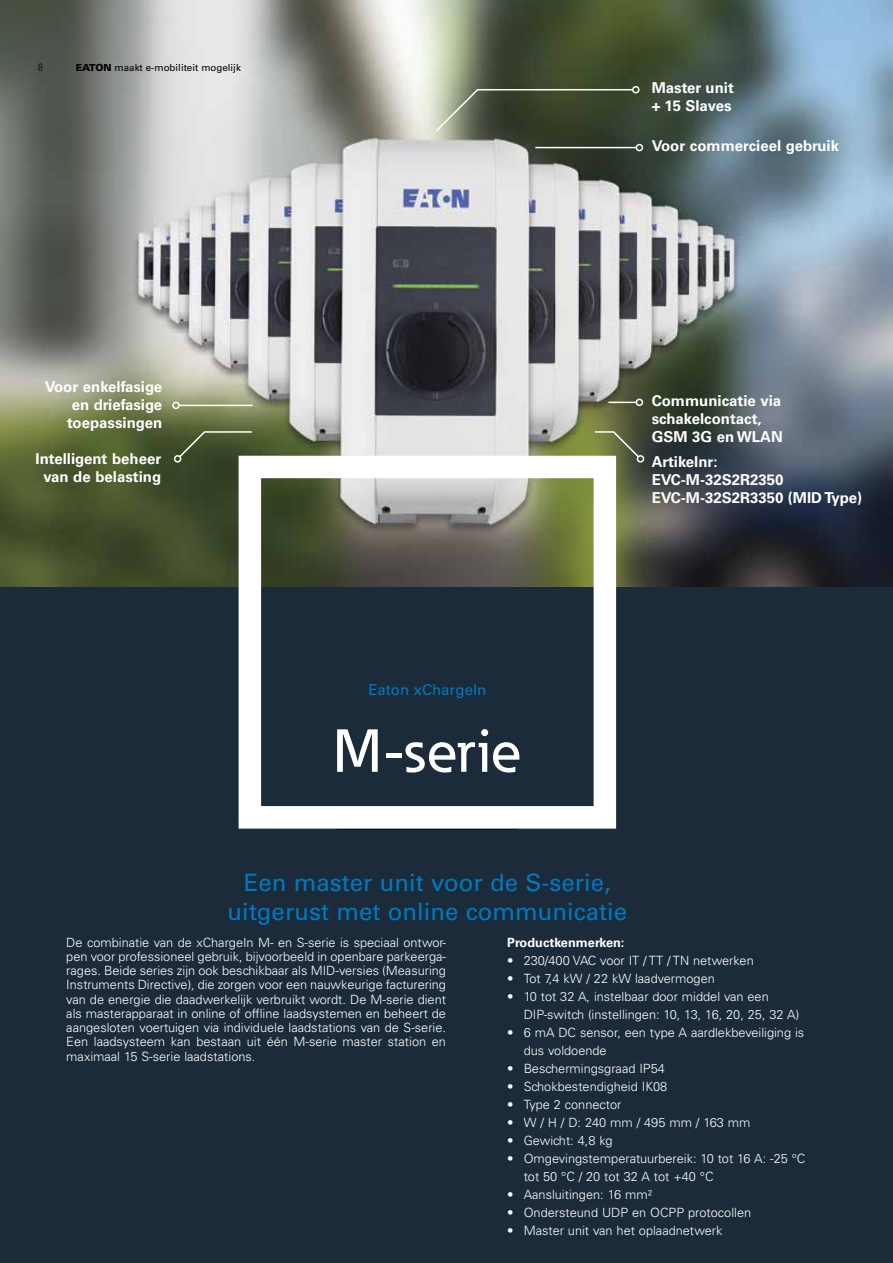
<style>
.page{position:relative;width:893px;height:1263px;background:#fff}
.page>*{position:absolute;margin:0;border:0;box-sizing:border-box;transform-origin:0 0}
.t1{font:500 60px "Eaton";letter-spacing:.015em;color:#fff}
.t2{font:24px/28.8px "Univers";color:#0079c1;text-align:center}
.t3{font:700 15px/18px "Univers LT Std";color:#fff}
.t4{font:15px "Univers";color:#0079c1}
.t5{font:300 12.75px/14.2px "Univers LT Std";color:#fff}
.t6{font:700 12.75px "Univers LT Std";color:#fff}
.t7{font:300 condensed 10.5px "Univers";color:#000}
.t8{font:9.75px "Univers";color:#000}
.s1{font-weight:900}
</style>
<div class="page">
<div style="left:0;top:587px;width:893px;height:676px;background:#1c2b39"></div>
<img style="left:0;top:0;width:893px;height:587px">
<hr style="left:336px;top:829px;width:182px;height:1px;background:#000">
<div style="left:239px;top:456px;width:377px;height:373px;border:22px solid #fff"></div>
<hr style="left:179px;top:405px;width:74px;height:1px;background:#fff">
<div style="left:172px;top:402px;width:8px;height:7px;border:2px solid #fff;border-radius:50%"></div>
<svg style="left:608px;top:402px;width:28px;height:1px"></svg>
<div style="left:636px;top:399px;width:7px;height:7px;border:2px solid #fff;border-radius:50%"></div>
<hr style="left:535px;top:147px;width:101px;height:1px;background:#fff">
<div style="left:636px;top:144px;width:7px;height:7px;border:2px solid #fff;border-radius:50%"></div>
<svg style="left:593px;top:430px;width:47px;height:29px"></svg>
<div style="left:637px;top:455px;width:7px;height:8px;border:2px solid #fff;border-radius:50%"></div>
<svg style="left:178px;top:430px;width:75px;height:29px;background:#4f5e3b"></svg>
<div style="left:174px;top:455px;width:7px;height:8px;border:2px solid #fff;border-radius:50%"></div>
<svg style="left:434px;top:88px;width:200px;height:46px;background:#515b45"></svg>
<div style="left:632px;top:86px;width:7px;height:7px;border:2px solid #fff;border-radius:50%"></div>
<p class="t7" style="left:38px;top:61px;width:6px">8</p>
<p class="t8" style="left:76px;top:62px;width:167px"><span class="s1">EATON</span> maakt e-mobiliteit mogelijk</p>
<p class="t3" style="left:652px;top:79px;width:84px">Master unit + 15 Slaves</p>
<p class="t3" style="left:652px;top:137px;width:189px">Voor commercieel gebruik</p>
<p class="t3" style="left:45px;top:378px;width:119px;text-align:right">Voor enkelfasige en driefasige toepassingen</p>
<p class="t3" style="left:36px;top:450px;width:127px;text-align:center">Intelligent beheer van de belasting</p>
<p class="t3" style="left:652px;top:392px;width:133px">Communicatie via schakelcontact,<br>GSM 3G en WLAN</p>
<p class="t3" style="left:652px;top:452px;width:212px">Artikelnr:<br>EVC-M-32S2R2350<br>EVC-M-32S2R3350 (MID Type)</p>
<p class="t4" style="left:368px;top:680px;width:119px">Eaton xChargeIn</p>
<h1 class="t1" style="left:333px;top:714px;width:190px">M-serie</h1>
<h2 class="t2" style="left:228px;top:868px;width:401px">Een master unit voor de S-serie, uitgerust met online communicatie</h2>
<p class="t5" style="left:66px;top:935px;width:381px;text-align:justify">De combinatie van de xChargeIn M- en S-serie is speciaal ontwor&shy;pen voor professioneel gebruik, bijvoorbeeld in openbare parkeerga&shy;rages. Beide series zijn ook beschikbaar als MID-versies (Measuring Instruments Directive), die zorgen voor een nauwkeurige facturering van de energie die daadwerkelijk verbruikt wordt. De M-serie dient als masterapparaat in online of offline laadsystemen en beheert de aangesloten voertuigen via individuele laadstations van de S-serie.<br>Een laadsysteem kan bestaan uit één M-serie master station en maximaal 15 S-serie laadstations.</p>
<p class="t6" style="left:507px;top:935px;width:119px">Productkenmerken:</p>
<p class="t5" style="left:507px;top:953px;width:248px">• 230/400 VAC voor IT / TT / TN netwerken</p>
<p class="t5" style="left:507px;top:971px;width:209px">• Tot 7,4 kW / 22 kW laadvermogen</p>
<p class="t5" style="left:524px;top:987px;width:277px;line-height:18px;text-indent:-16px">• 10 tot 32 A, instelbaar door middel van een<br>DIP-switch (instellingen: 10, 13, 16, 20, 25, 32 A)</p>
<p class="t5" style="left:524px;top:1023px;width:282px;line-height:18px;text-indent:-16px">• 6 mA DC sensor, een type A aardlekbeveiliging is dus voldoende</p>
<p class="t5" style="left:507px;top:1061px;width:159px">• Beschermingsgraad IP54</p>
<p class="t5" style="left:507px;top:1079px;width:162px">• Schokbestendigheid IK08</p>
<p class="t5" style="left:507px;top:1097px;width:116px">• Type 2 connector</p>
<p class="t5" style="left:507px;top:1115px;width:245px">• W / H / D: 240 mm / 495 mm / 163 mm</p>
<p class="t5" style="left:507px;top:1133px;width:107px">• Gewicht: 4,8 kg</p>
<p class="t5" style="left:524px;top:1149px;width:283px;line-height:18px;text-indent:-16px">• Omgevingstemperatuurbereik: 10 tot 16 A: -25 °C tot 50 °C / 20 tot 32 A tot +40 °C</p>
<p class="t5" style="left:507px;top:1187px;width:146px">• Aansluitingen: 16 mm²</p>
<p class="t5" style="left:507px;top:1205px;width:245px">• Ondersteund UDP en OCPP protocollen</p>
<p class="t5" style="left:507px;top:1223px;width:217px">• Master unit van het oplaadnetwerk</p>
</div>
